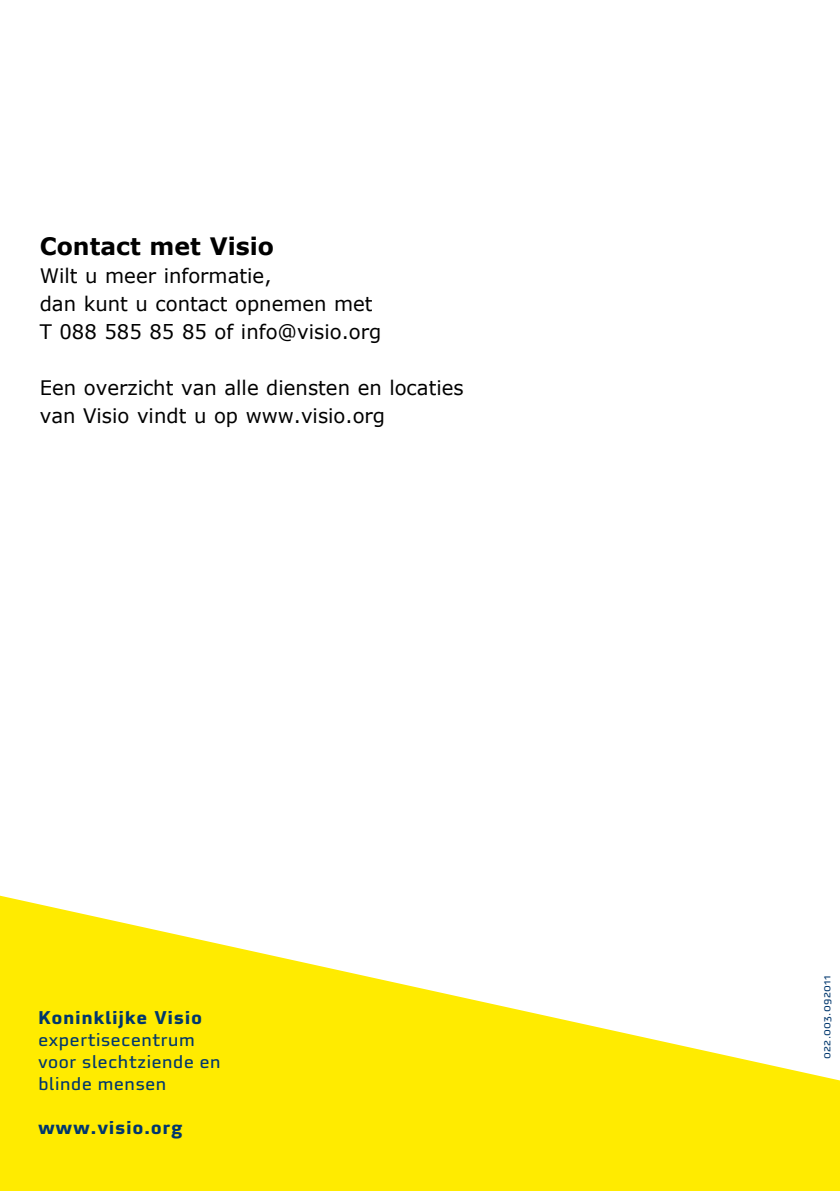
<style>
.page{position:relative;width:840px;height:1191px;background:#fff}
.page>*{position:absolute;margin:0;border:0;box-sizing:border-box;transform-origin:0 0}
.t1{font:700 24px "Verdana";color:#000}
.t2{font:20px/28px "Verdana";color:#000}
.t3{font:18px/22px "Utility OT";color:#00376d}
.t4{font:700 18px "Utility OT";letter-spacing:.035em;color:#00376d}
.t5{font:10.4px "Utility OT";letter-spacing:.03em;color:#00376d}
.s1{font-weight:700}
</style>
<div class="page">
<svg style="left:0;top:895px;width:839px;height:296px"></svg>
<h2 class="t1" style="left:40px;top:231px;width:235px">Contact met Visio</h2>
<p class="t2" style="left:40px;top:261px;width:343px">Wilt u meer informatie,<br>dan kunt u contact opnemen met<br>T 088 585 85 85 of info@visio.org</p>
<p class="t2" style="left:40px;top:373px;width:425px">Een overzicht van alle diensten en locaties van Visio vindt u op www.visio.org</p>
<p class="t3" style="left:38px;top:1006px;width:184px"><span class="s1">Koninklijke Visio </span>expertisecentrum voor slechtziende en blinde mensen</p>
<p class="t4" style="left:38px;top:1116px;width:146px">www.visio.org</p>
<p class="t5" style="left:820px;top:1059px;width:85px;rotate:-90deg">022.003.092011</p>
</div>
